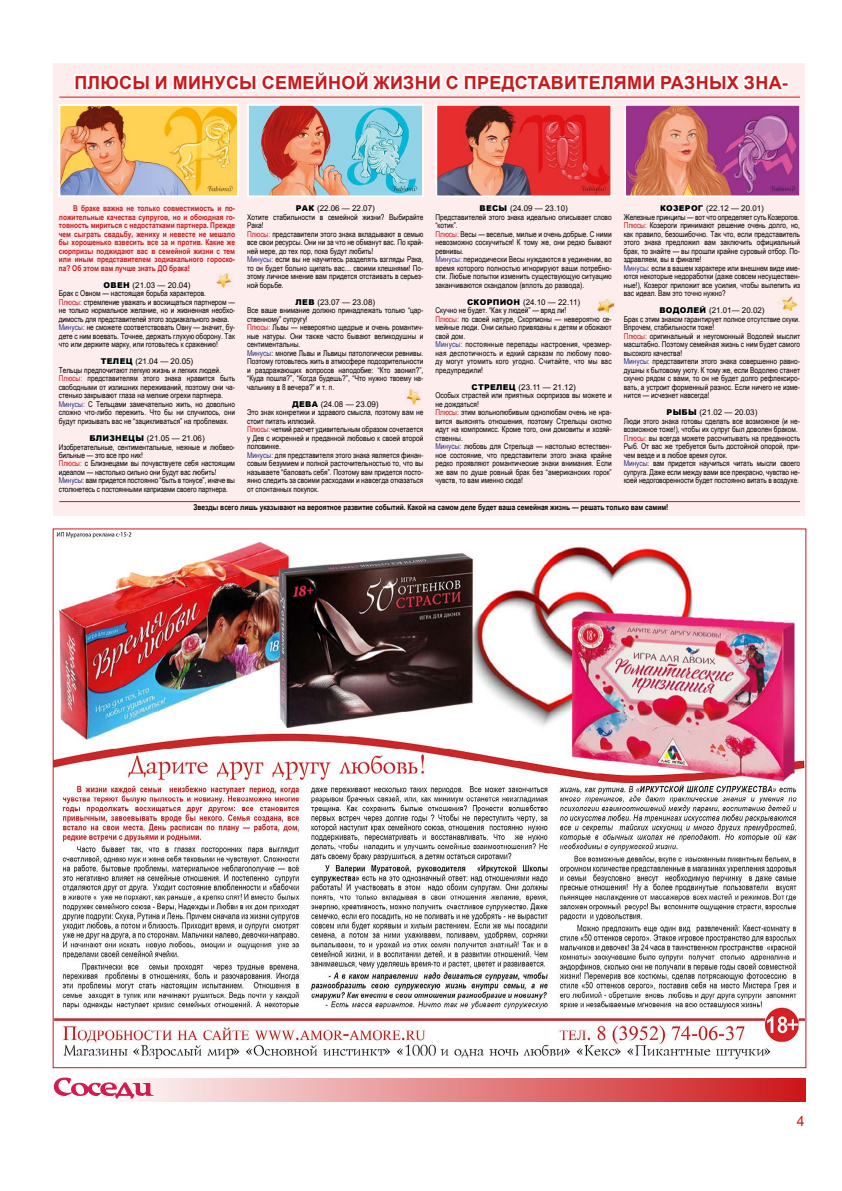
<style>
.page{position:relative;width:842px;height:1191px;background:#fff}
.page>*{position:absolute;margin:0;border:0;box-sizing:border-box;transform-origin:0 0}
.t1{font:700 18px "Arial";letter-spacing:.015em;color:#cd171a}
.t2{font:14px "Arial";color:#cd171a}
.t3{font:8px/8.5px "Arial Narrow";color:#000}
.t4{font:700 8px/8.5px "Arial Narrow";color:#cd171a;text-align:justify}
.t5{font:8px/8.5px "Arial Narrow";letter-spacing:.02em;color:#000}
.t6{font:8px "Arial";color:#000}
.t7{font:700 8px "Arial Narrow";color:#000}
.s1{font-weight:900}
.s2{color:#cd171a}
.s3{color:#283583}
</style>
<div class="page">
<svg style="left:126px;top:1078px;width:679px;height:23px;background:#e38183"></svg>
<svg style="left:53px;top:1077px;width:101px;height:22px"></svg>
<div style="left:54px;top:64px;width:751px;height:452px;background:#fdeded"></div>
<img style="left:55px;top:532px;width:749px;height:528px">
<svg style="left:72px;top:63px;width:715px;height:34px"></svg>
<div style="left:781px;top:81px;width:8px;height:7px;border:4px solid #fff"></div>
<svg style="left:103px;top:281px;width:27px;height:8px"></svg>
<svg style="left:100px;top:358px;width:33px;height:8px"></svg>
<svg style="left:89px;top:435px;width:55px;height:8px"></svg>
<svg style="left:296px;top:205px;width:19px;height:7px"></svg>
<svg style="left:295px;top:299px;width:20px;height:7px"></svg>
<svg style="left:292px;top:400px;width:27px;height:9px"></svg>
<svg style="left:479px;top:205px;width:28px;height:7px"></svg>
<svg style="left:467px;top:298px;width:53px;height:8px"></svg>
<svg style="left:471px;top:384px;width:45px;height:8px"></svg>
<svg style="left:660px;top:205px;width:44px;height:7px"></svg>
<svg style="left:659px;top:306px;width:47px;height:9px"></svg>
<svg style="left:667px;top:409px;width:30px;height:7px"></svg>
<img style="left:61px;top:107px;width:175px;height:87px">
<div style="left:58px;top:104px;width:181px;height:93px;border:2px solid #fff"></div>
<img style="left:250px;top:107px;width:171px;height:87px">
<div style="left:247px;top:104px;width:177px;height:93px;border:2px solid #fff"></div>
<img style="left:627px;top:107px;width:171px;height:87px">
<div style="left:624px;top:104px;width:177px;height:93px;border:2px solid #fff"></div>
<img style="left:438px;top:107px;width:171px;height:87px">
<div style="left:435px;top:104px;width:177px;height:93px;border:2px solid #fff"></div>
<hr style="left:59px;top:97px;width:741px;height:1px;background:#cd171a">
<hr style="left:59px;top:501px;width:741px;height:1px;background:#cd171a">
<img style="left:217px;top:274px;width:15px;height:15px">
<img style="left:597px;top:299px;width:18px;height:14px">
<img style="left:778px;top:296px;width:19px;height:14px">
<img style="left:406px;top:390px;width:15px;height:16px">
<h1 class="t1" style="left:74px;top:70px;width:715px">ПЛЮСЫ И МИНУСЫ СЕМЕЙНОЙ ЖИЗНИ С ПРЕДСТАВИТЕЛЯМИ РАЗНЫХ ЗНА-</h1>
<p class="t4" style="left:59px;top:204px;width:178px;text-indent:14px">В браке важна не только совместимость и по&shy;ложительные качества супругов, но и обоюдная го&shy;товность мириться с недостатками партнера. Прежде чем сыграть свадьбу, жениху и невесте не мешало бы хорошенько взвесить все за и против. Какие же сюрпризы поджидают вас в семейной жизни с тем или иным представителем зодиакального гороско&shy;па? Об этом вам лучше знать ДО брака!</p>
<p class="t6" style="left:104px;top:280px;width:88px"><span class="s1">ОВЕН</span> (21.03 — 20.04)</p>
<p class="t3" style="left:59px;top:289px;width:178px">Брак с Овном — настоящая борьба характеров.<br><span class="s2">Плюсы:</span> стремление уважать и восхищаться партнером — не только нормальное желание, но и жизненная необхо&shy;димость для представителей этого зодиакального знака.<br><span class="s3">Минусы:</span> не сможете соответствовать Овну — значит, бу&shy;дете с ним воевать. Точнее, держать глухую оборону. Так что или держите марку, или готовьтесь к сражению!</p>
<p class="t6" style="left:101px;top:356px;width:94px"><span class="s1">ТЕЛЕЦ</span> (21.04 — 20.05)</p>
<p class="t3" style="left:59px;top:365px;width:178px">Тельцы предпочитают легкую жизнь и легких людей.<br><span class="s2">Плюсы:</span> представителям этого знака нравится быть свободными от излишних переживаний, поэтому они ча&shy;стенько закрывают глаза на мелкие огрехи партнера.<br><span class="s3">Минусы:</span> С Тельцами замечательно жить, но довольно сложно что-либо пережить. Что бы ни случилось, они будут призывать вас не “зацикливаться” на проблемах.</p>
<p class="t6" style="left:89px;top:433px;width:117px"><span class="s1">БЛИЗНЕЦЫ</span> (21.05 — 21.06)</p>
<p class="t3" style="left:59px;top:442px;width:178px">Изобретательные, сентиментальные, нежные и любвео&shy;бильные — это все про них!<br><span class="s2">Плюсы:</span> с Близнецами вы почувствуете себя настоящим идеалом — настолько сильно они будут вас любить!<br><span class="s3">Минусы:</span> вам придется постоянно “быть в тонусе”, иначе вы столкнетесь с постоянными капризами своего партнера.</p>
<p class="t6" style="left:660px;top:203px;width:105px"><span class="s1">КОЗЕРОГ</span> (22.12 — 20.01)</p>
<p class="t3" style="left:624px;top:212px;width:178px">Железные принципы — вот что определяет суть Козерогов.<br><span class="s2">Плюсы:</span> Козероги принимают решение очень долго, но, как правило, безошибочно. Так что, если представитель этого знака предложил вам заключить официальный брак, то знайте — вы прошли крайне суровый отбор. По&shy;здравляем, вы в финале!<br><span class="s3">Минусы:</span> если в вашем характере или внешнем виде име&shy;ются некоторые недоработки (даже совсем несуществен&shy;ные!), Козерог приложит все усилия, чтобы вылепить из вас идеал. Вам это точно нужно?</p>
<p class="t6" style="left:659px;top:305px;width:107px"><span class="s1">ВОДОЛЕЙ</span> (21.01— 20.02)</p>
<p class="t3" style="left:624px;top:314px;width:178px">Брак с этим знаком гарантирует полное отсутствие скуки.<br>Впрочем, стабильности тоже!<br><span class="s2">Плюсы:</span> оригинальный и неугомонный Водолей мыслит масштабно. Поэтому семейная жизнь с ним будет самого высокого качества!<br><span class="s3">Минусы:</span> представители этого знака совершенно равно&shy;душны к бытовому уюту. К тому же, если Водолею станет скучно рядом с вами, то он не будет долго рефлексиро&shy;вать, а устроит форменный разнос. Если ничего не изме&shy;нится — исчезнет навсегда!</p>
<p class="t6" style="left:667px;top:407px;width:92px"><span class="s1">РЫБЫ</span> (21.02 — 20.03)</p>
<p class="t3" style="left:624px;top:416px;width:178px">Люди этого знака готовы сделать все возможное (и не&shy;возможное тоже!), чтобы их супруг был доволен браком.<br><span class="s2">Плюсы:</span> вы всегда можете рассчитывать на преданность Рыб. От вас же требуется быть достойной опорой, при&shy;чем везде и в любое время суток.<br><span class="s3">Минусы:</span> вам придется научиться читать мысли своего супруга. Даже если между вами все прекрасно, чувство не&shy;коей недоговоренности будет постоянно витать в воздухе.</p>
<p class="t7" style="left:193px;top:501px;width:476px">Звезды всего лишь указывают на вероятное развитие событий. Какой на самом деле будет ваша семейная жизнь — решать только вам самим!</p>
<p class="t6" style="left:479px;top:203px;width:90px"><span class="s1">ВЕСЫ</span> (24.09 — 23.10)</p>
<p class="t3" style="left:435px;top:212px;width:178px">Представителей этого знака идеально описывает слово “котик”.<br><span class="s2">Плюсы:</span> Весы — веселые, милые и очень добрые. С ними невозможно соскучиться! К тому же, они редко бывают ревнивы.<br><span class="s3">Минусы:</span> периодически Весы нуждаются в уединении, во время которого полностью игнорируют ваши потребно&shy;сти. Любые попытки изменить существующую ситуацию заканчиваются скандалом (вплоть до развода).</p>
<p class="t6" style="left:467px;top:297px;width:115px"><span class="s1">СКОРПИОН</span> (24.10 — 22.11)</p>
<p class="t5" style="left:435px;top:306px;width:178px">Скучно не будет. “Как у людей” — вряд ли!<br><span class="s2">Плюсы:</span> по своей натуре, Скорпионы — невероятно се&shy;мейные люди. Они сильно привязаны к детям и обожают свой дом.<br><span class="s3">Минусы:</span> постоянные перепады настроения, чрезмер&shy;ная деспотичность и едкий сарказм по любому пово&shy;ду могут утомить кого угодно. Считайте, что мы вас предупредили!</p>
<p class="t6" style="left:471px;top:382px;width:106px"><span class="s1">СТРЕЛЕЦ</span> (23.11 — 21.12)</p>
<p class="t3" style="left:435px;top:391px;width:178px">Особых страстей или приятных сюрпризов вы можете и не дождаться!<br><span class="s2">Плюсы:</span> этим вольнолюбивым однолюбам очень не нра&shy;вится выяснять отношения, поэтому Стрельцы охотно идут на компромисс. Кроме того, они домовиты и хозяй&shy;ственны.<br><span class="s3">Минусы:</span> любовь для Стрельца — настолько естествен&shy;ное состояние, что представители этого знака крайне редко проявляют романтические знаки внимания. Если же вам по душе ровный брак без “американских горок” чувств, то вам именно сюда!</p>
<p class="t6" style="left:296px;top:203px;width:81px"><span class="s1">РАК</span> (22.06 — 22.07)</p>
<p class="t3" style="left:247px;top:212px;width:178px">Хотите стабильности в семейной жизни? Выбирайте Рака!<br><span class="s2">Плюсы:</span> представители этого знака вкладывают в семью все свои ресурсы. Они ни за что не обманут вас. По край&shy;ней мере, до тех пор, пока будут любить!<br><span class="s3">Минусы:</span> если вы не научитесь разделять взгляды Рака, то он будет больно щипать вас… своими клешнями! По&shy;этому личное мнение вам придется отстаивать в серьез&shy;ной борьбе.</p>
<p class="t6" style="left:296px;top:297px;width:81px"><span class="s1">ЛЕВ</span> (23.07 — 23.08)</p>
<p class="t3" style="left:247px;top:306px;width:178px">Все ваше внимание должно принадлежать только “цар&shy;ственному” супругу!<br><span class="s2">Плюсы:</span> Львы — невероятно щедрые и очень романтич&shy;ные натуры. Они также часто бывают великодушны и сентиментальны.<br><span class="s3">Минусы</span>: многие Львы и Львицы патологически ревнивы.<br>Поэтому готовьтесь жить в атмосфере подозрительности и раздражающих вопросов наподобие: “Кто звонил?”, “Куда пошла?”, “Когда будешь?”, “Что нужно твоему на&shy;чальнику в 8 вечера?” и т. п.</p>
<p class="t6" style="left:292px;top:399px;width:88px"><span class="s1">ДЕВА</span> (24.08 — 23.09)</p>
<p class="t3" style="left:247px;top:408px;width:178px">Это знак конкретики и здравого смысла, поэтому вам не стоит питать иллюзий.<br><span class="s2">Плюсы:</span> четкий расчет удивительным образом сочетается у Дев с искренней и преданной любовью к своей второй половинке.<br><span class="s3">Минусы:</span> для представителя этого знака является финан&shy;совым безумием и полной расточительностью то, что вы называете “баловать себя”. Поэтому вам придется посто&shy;янно следить за своими расходами и навсегда отказаться от спонтанных покупок.</p>
<h2 class="t2" style="left:797px;top:1111px;width:9px">4</h2>
</div>
